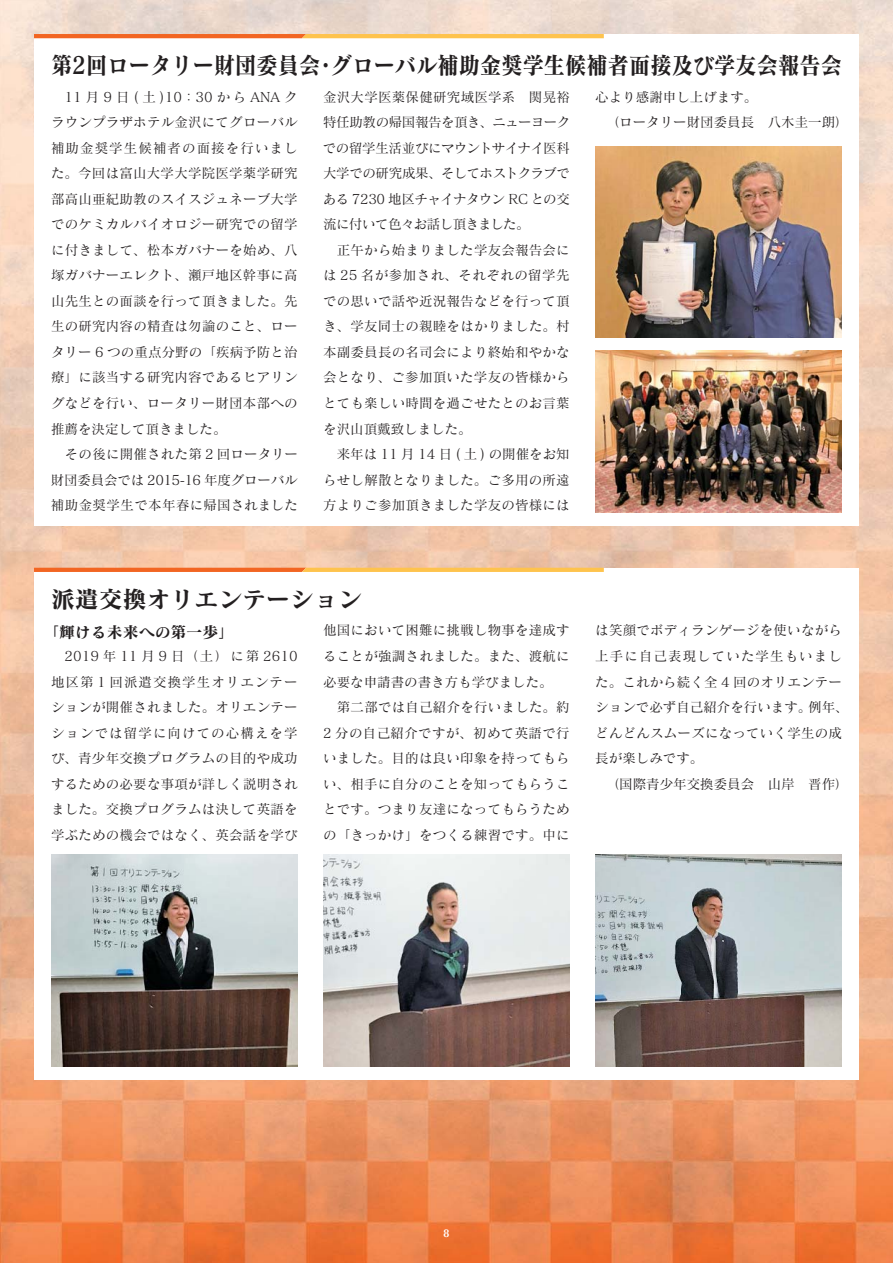
<style>
.page{position:relative;width:893px;height:1263px;background:#fff}
.page>*{position:absolute;margin:0;border:0;box-sizing:border-box;transform-origin:0 0}
.t1{font:23.85px "Matisse Pro N B 90 pv RKSJ H";color:#231f20;scale:.89 1}
.t2{font:23.85px "Matisse Pro N B 90 pv RKSJ H";color:#231f20}
.t3{font:15.9px "Matisse Pro N B 90 pv RKSJ H";color:#231f20}
.t4{font:13.5px/25.5px "Matisse Pro N M 90 pv RKSJ H";letter-spacing:.015em;color:#231f20}
.t5{font:600 11.7px "Baskerville";color:#fff}
</style>
<div class="page">
<img style="left:0;top:0;width:893px;height:1263px">
<div style="left:34px;top:34px;width:825px;height:491px;background:#fff"></div>
<div style="left:34px;top:568px;width:825px;height:511px;background:#fff"></div>
<svg style="left:34px;top:34px;width:570px;height:4px;background:#f89639"></svg>
<svg style="left:34px;top:568px;width:570px;height:4px;background:#f8973a"></svg>
<img style="left:595px;top:350px;width:247px;height:162px">
<img style="left:595px;top:854px;width:247px;height:213px">
<img style="left:323px;top:854px;width:247px;height:213px">
<img style="left:51px;top:854px;width:247px;height:213px">
<img style="left:595px;top:146px;width:247px;height:192px">
<h1 class="t1" style="left:51px;top:56px;width:890px">第2回ロータリー財団委員会・グローバル補助金奨学生候補者面接及び学友会報告会</h1>
<p class="t4" style="left:51px;top:86px;width:249px">　11月9日(土)10：30からANAクラウンプラザホテル金沢にてグローバル補助金奨学生候補者の面接を行いました。今回は富山大学大学院医学薬学研究部高山亜紀助教のスイスジュネーブ大学でのケミカルバイオロジー研究での留学に付きまして、松本ガバナーを始め、八塚ガバナーエレクト、瀬戸地区幹事に高山先生との面談を行って頂きました。先生の研究内容の精査は勿論のこと、ロータリー 6 つの重点分野の「疾病予防と治療」に該当する研究内容であるヒアリングなどを行い、ロータリー財団本部への推薦を決定して頂きました。<br>　その後に開催された第 2 回ロータリー財団委員会では 2015-16 年度グローバル補助金奨学生で本年春に帰国されました</p>
<p class="t4" style="left:323px;top:86px;width:249px">金沢大学医薬保健研究域医学系　関晃裕特任助教の帰国報告を頂き、ニューヨークでの留学生活並びにマウントサイナイ医科大学での研究成果、そしてホストクラブである 7230 地区チャイナタウン RC との交流に付いて色々お話し頂きました。<br>　正午から始まりました学友会報告会には 25 名が参加され、それぞれの留学先での思いで話や近況報告などを行って頂き、学友同士の親睦をはかりました。村本副委員長の名司会により終始和やかな会となり、ご参加頂いた学友の皆様からとても楽しい時間を過ごせたとのお言葉を沢山頂戴致しました。<br>　来年は 11 月 14 日 ( 土 ) の開催をお知らせし解散となりました。ご多用の所遠方よりご参加頂きました学友の皆様には</p>
<p class="t4" style="left:606px;top:86px;width:244px;text-indent:-10px">心より感謝申し上げます。<br>（ロータリー財団委員長　八木圭一朗）</p>
<h1 class="t2" style="left:51px;top:590px;width:312px">派遣交換オリエンテーション</h1>
<p class="t3" style="left:43px;top:626px;width:193px">「輝ける未来への第一歩」</p>
<p class="t4" style="left:51px;top:645px;width:248px;text-align:justify">　2019 年 11月9日（土）に第 2610地区第 1 回派遣交換学生オリエンテーションが開催されました。オリエンテーションでは留学に向けての心構えを学び、青少年交換プログラムの目的や成功するための必要な事項が詳しく説明されました。交換プログラムは決して英語を学ぶための機会ではなく、英会話を学び</p>
<p class="t4" style="left:323px;top:619px;width:248px">他国において困難に挑戦し物事を達成することが強調されました。また、渡航に必要な申請書の書き方も学びました。<br>　第二部では自己紹介を行いました。約<br>2 分の自己紹介ですが、初めて英語で行いました。目的は良い印象を持ってもらい、相手に自分のことを知ってもらうことです。つまり友達になってもらうための「きっかけ」をつくる練習です。中に</p>
<p class="t4" style="left:595px;top:619px;width:255px">は笑顔でボディランゲージを使いながら上手に自己表現していた学生もいました。これから続く全 4 回のオリエンテーションで必ず自己紹介を行います。例年、どんどんスムーズになっていく学生の成長が楽しみです。</p>
<p class="t4" style="left:606px;top:772px;width:244px">（国際青少年交換委員会　山岸　晋作）</p>
<p class="t5" style="left:444px;top:1226px;width:7px">8</p>
</div>
